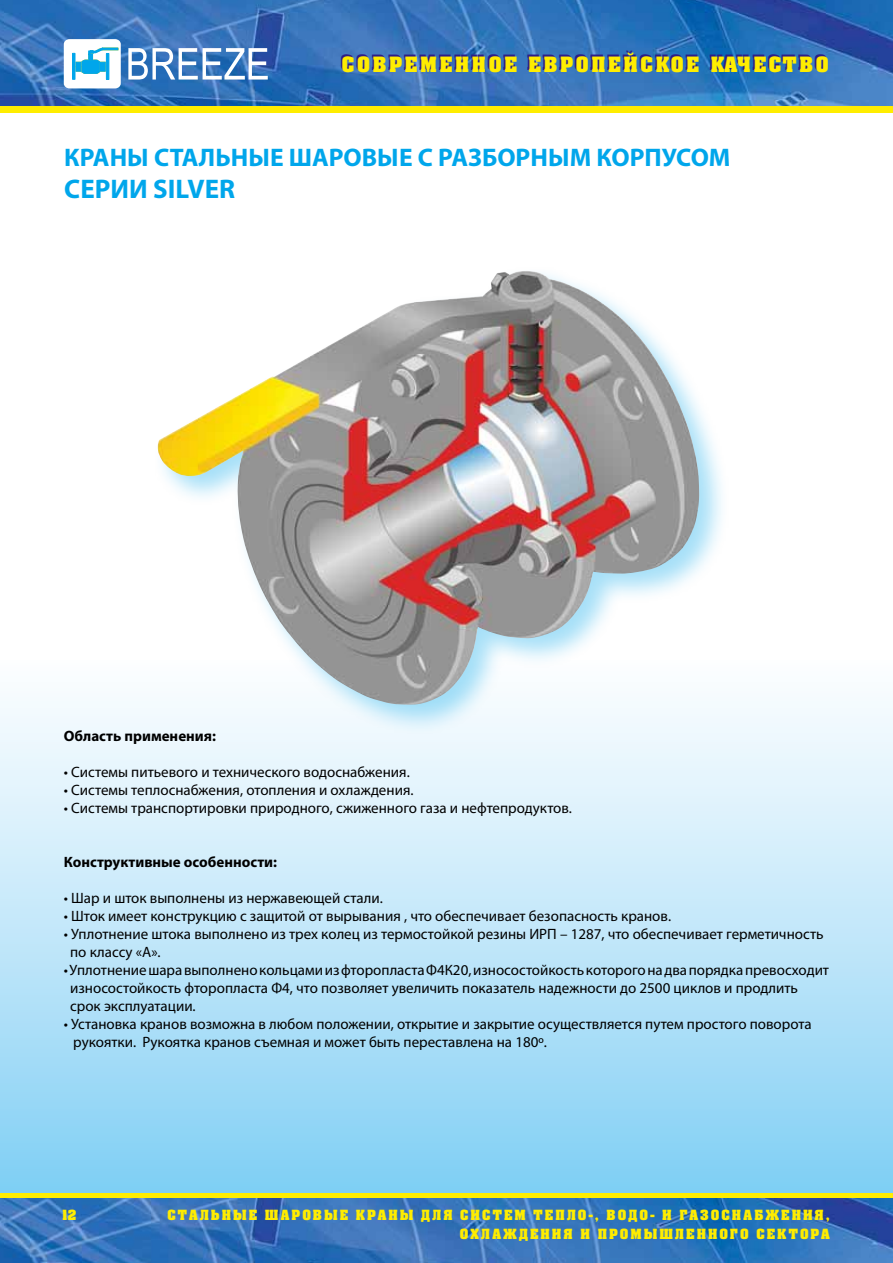
<style>
.page{position:relative;width:893px;height:1263px;background:#fff}
.page>*{position:absolute;margin:0;border:0;box-sizing:border-box;transform-origin:0 0}
.t1{font:700 27px "Myriad Pro";color:#00a6eb}
.t2{font:700 25.5px "Myriad Pro";color:#00a6eb}
.t3{font:700 18px "AG Aalen";letter-spacing:.15em;color:#ffed00}
.t4{font:15px/18px "Myriad Pro";color:#000}
.t5{font:700 15px "Myriad Pro";color:#000}
.t6{font:700 12px/19.5px "AG Aalen";letter-spacing:.175em;color:#ffed00;text-align:right}
.s1{color:#2e1d86}
</style>
<div class="page">
<img style="left:0;top:0;width:893px;height:106px">
<img style="left:0;top:1197px;width:893px;height:66px">
<div style="left:0;top:106px;width:893px;height:7px;background:#ffed00"></div>
<hr style="left:0;top:1193px;width:893px;height:4px;background:#ffed00">
<div style="left:64px;top:39px;width:57px;height:49px;background:#fff;border-radius:5px"></div>
<svg style="left:76px;top:47px;width:42px;height:27px"></svg>
<div style="left:72px;top:53px;width:3px;height:26px;border:1px solid #00a6eb"></div>
<div style="left:106px;top:53px;width:3px;height:27px;border:1px solid #00a6eb"></div>
<svg style="left:128px;top:48px;width:140px;height:32px"></svg>
<div style="left:0;top:661px;width:893px;height:532px;background:linear-gradient(to bottom,#fff,#82cff4)"></div>
<svg style="left:891px;top:661px;width:2px;height:532px"></svg>
<div style="left:151px;top:264px;width:578px;height:471px;background:#00a6eb;opacity:.35"></div>
<img style="left:158px;top:271px;width:542px;height:434px">
<p class="t3" style="left:342px;top:52px;width:33px">С <span class="s1">ОЕЕН</span>ОВРЕМЕННОЕ</p>
<p class="t3" style="left:527px;top:52px;width:18px"><span class="s1">Е</span>ЕВРОПЕ</p>
<p class="t3" style="left:623px;top:52px;width:48px">ЙСКОЕ</p>
<p class="t3" style="left:711px;top:52px;width:89px">КАЧЕСТВО</p>
<h2 class="t2" style="left:64px;top:141px;width:668px">КРАНЫ СТАЛЬНЫЕ ШАРОВЫЕ С РАЗБОРНЫМ КОРПУСОМ</h2>
<h1 class="t1" style="left:64px;top:171px;width:172px">СЕРИИ SILVER</h1>
<p class="t5" style="left:64px;top:726px;width:154px">Область применения:</p>
<p class="t4" style="left:64px;top:763px;width:348px">• Системы питьевого и технического водоснабжения.</p>
<p class="t4" style="left:64px;top:781px;width:351px">• Системы теплоснабжения, отопления и охлаждения.</p>
<p class="t4" style="left:64px;top:799px;width:510px">• Системы транспортировки природного, сжиженного газа и нефтепродуктов.</p>
<p class="t5" style="left:64px;top:852px;width:215px">Конструктивные особенности:</p>
<p class="t4" style="left:64px;top:889px;width:321px">• Шар и шток выполнены из нержавеющей стали.</p>
<p class="t4" style="left:64px;top:907px;width:609px">• Шток имеет конструкцию с защитой от вырывания , что обеспечивает безопасность кранов.</p>
<p class="t4" style="left:70px;top:925px;width:755px;text-indent:-6px">• Уплотнение штока выполнено из трех колец из термостойкой резины ИРП – 1287, что обеспечивает герметичность по классу «А».</p>
<p class="t4" style="left:70px;top:961px;width:760px;text-indent:-6px">• Уплотнение шара выполнено кольцами из фторопласта Ф4К20, износостойкость которого на два порядка превосходит износостойкость фторопласта Ф4, что позволяет увеличить показатель надежности до 2500 циклов и продлить срок эксплуатации.</p>
<p class="t4" style="left:73px;top:1015px;width:740px;text-indent:-10px">• Установка кранов возможна в любом положении, открытие и закрытие осуществляется путем простого поворота рукоятки. Рукоятка кранов съемная и может быть переставлена на 180º.</p>
<p class="t6" style="left:62px;top:1205px;width:16px">12</p>
<p class="t6" style="left:167px;top:1205px;width:664px">Стальные шаровые краны для систем тепло-, водо- и газоснабжения, охлаждения и промышленного сектора</p>
</div>
